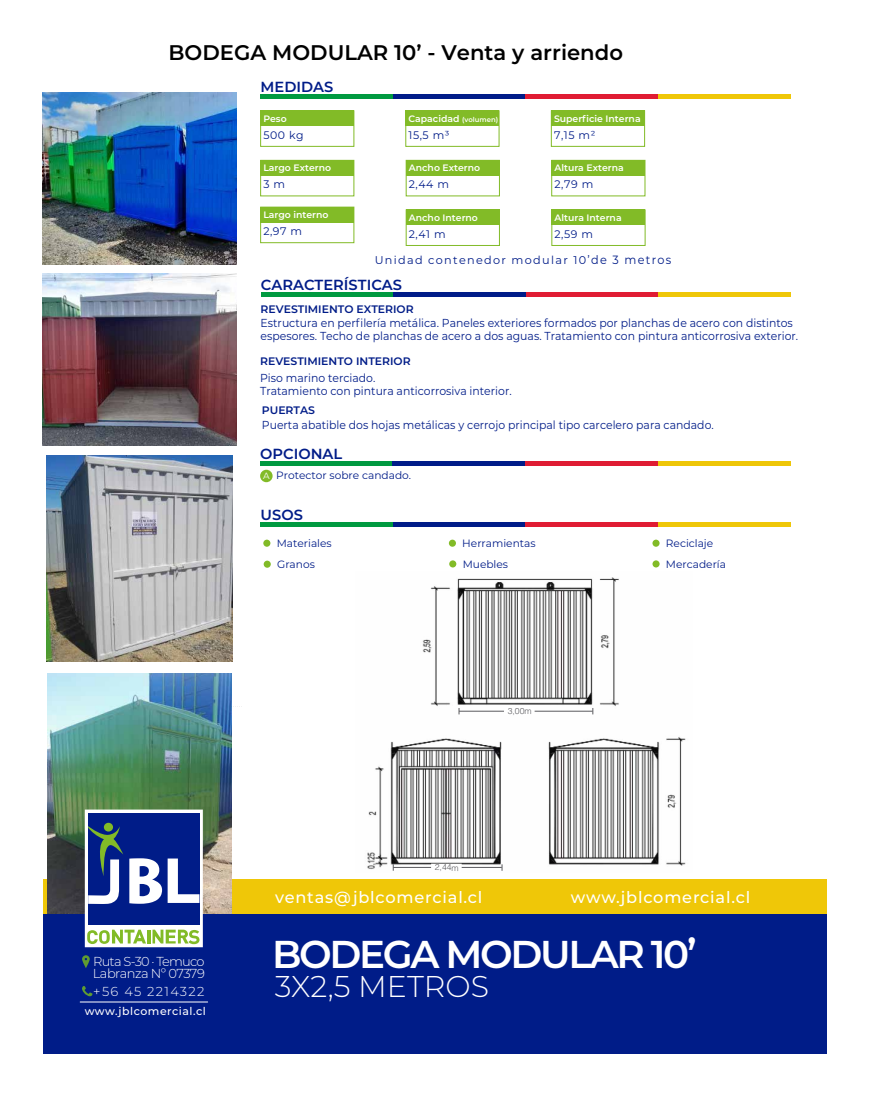
<style>
.page{position:relative;width:869px;height:1099px;background:#fff}
.page>*{position:absolute;margin:0;border:0;box-sizing:border-box;transform-origin:0 0}
.t1{font:600 38.75px "Montserrat";letter-spacing:-.06em;color:#fff}
.t2{font:300 30px "Montserrat";color:#fff}
.t3{font:600 21.12px "Montserrat";color:#000}
.t4{font:500 16.12px "Montserrat";letter-spacing:.05em;color:#fff}
.t5{font:600 14.62px "Montserrat";color:#001c88}
.t6{font:300 13px/12.4px "Montserrat";letter-spacing:-.04em;color:#fff}
.t7{font:300 13px "Montserrat";letter-spacing:.1em;color:#fff}
.t8{font:11.5px/13px "Montserrat";color:#001c88;scale:.94 1}
.t9{font:11.25px "Montserrat";letter-spacing:.115em;color:#001c88}
.t10{font:600 10.88px "Montserrat";color:#001c88}
.t11{font:10.88px "Montserrat";letter-spacing:.05em;color:#001c88}
.t12{font:500 10.88px "Montserrat";letter-spacing:.05em;color:#fff}
.t13{font:10.62px "Montserrat";color:#001c88}
.t14{font:600 9.25px "Montserrat";color:#fff}
.t15{font:300 8.62px "Helv";color:#5b5b5f}
.s1{font-size:6.88px}
.s2{font-size:12px}
.s3{font-size:9.12px;color:#fff}
.s4{font-size:41.25px}
</style>
<div class="page">
<div style="left:43px;top:913px;width:782px;height:140px;background:#001c88"></div>
<div style="left:43px;top:879px;width:782px;height:34px;background:#efc708"></div>
<hr style="left:260px;top:94px;width:133px;height:4px;background:#009a40">
<hr style="left:393px;top:94px;width:132px;height:4px;background:#001c88">
<hr style="left:525px;top:94px;width:133px;height:4px;background:#e01c33">
<hr style="left:658px;top:94px;width:132px;height:4px;background:#efc708">
<div style="left:260px;top:111px;width:94px;height:15px;background:#82bb27"></div>
<div style="left:551px;top:111px;width:93px;height:15px;background:#82bb27"></div>
<div style="left:406px;top:160px;width:93px;height:15px;background:#82bb27"></div>
<div style="left:405px;top:111px;width:94px;height:15px;background:#82bb27"></div>
<div style="left:551px;top:160px;width:93px;height:15px;background:#82bb27"></div>
<div style="left:260px;top:207px;width:94px;height:36px;border:1px solid #82bb27"></div>
<div style="left:260px;top:207px;width:94px;height:15px;background:#82bb27"></div>
<div style="left:260px;top:160px;width:94px;height:15px;background:#82bb27"></div>
<div style="left:551px;top:210px;width:94px;height:36px;border:1px solid #82bb27"></div>
<div style="left:551px;top:210px;width:93px;height:15px;background:#82bb27"></div>
<div style="left:263px;top:539px;width:7px;height:7px;background:#82bb27;border-radius:50%"></div>
<svg style="left:448px;top:539px;width:8px;height:7px"></svg>
<div style="left:652px;top:539px;width:7px;height:7px;background:#82bb27;border-radius:50%"></div>
<hr style="left:260px;top:522px;width:133px;height:4px;background:#009a40">
<hr style="left:393px;top:522px;width:132px;height:4px;background:#001c88">
<hr style="left:525px;top:522px;width:133px;height:4px;background:#e01c33">
<hr style="left:658px;top:522px;width:132px;height:4px;background:#efc708">
<img style="left:47px;top:673px;width:185px;height:240px">
<img style="left:43px;top:92px;width:193px;height:172px">
<img style="left:43px;top:273px;width:193px;height:172px">
<img style="left:47px;top:455px;width:185px;height:206px">
<svg style="left:85px;top:809px;width:118px;height:138px"></svg>
<svg style="left:82px;top:955px;width:8px;height:13px"></svg>
<svg style="left:82px;top:986px;width:10px;height:10px"></svg>
<hr style="left:80px;top:1001px;width:127px;height:1px;background:#fff">
<div style="left:406px;top:210px;width:93px;height:36px;border:1px solid #82bb27"></div>
<div style="left:406px;top:210px;width:93px;height:15px;background:#82bb27"></div>
<div style="left:263px;top:560px;width:8px;height:7px;background:#82bb27;border-radius:50%"></div>
<div style="left:652px;top:560px;width:7px;height:7px;background:#82bb27;border-radius:50%"></div>
<div style="left:449px;top:560px;width:7px;height:7px;background:#82bb27;border-radius:50%"></div>
<img style="left:367px;top:577px;width:319px;height:294px">
<hr style="left:459px;top:711px;width:133px;height:1px;background:#5b5b5f">
<div style="left:503px;top:707px;width:31px;height:8px;background:#fff"></div>
<hr style="left:393px;top:867px;width:108px;height:1px;background:#5b5b5f">
<div style="left:431px;top:863px;width:30px;height:9px;background:#fff"></div>
<hr style="left:260px;top:292px;width:133px;height:4px;background:#009a40">
<hr style="left:393px;top:292px;width:132px;height:4px;background:#001c88">
<hr style="left:525px;top:292px;width:133px;height:4px;background:#e01c33">
<hr style="left:658px;top:292px;width:132px;height:4px;background:#efc708">
<div style="left:260px;top:469px;width:12px;height:13px;background:#82bb27;border-radius:50%"></div>
<hr style="left:260px;top:461px;width:132px;height:4px;background:#009940">
<hr style="left:392px;top:461px;width:133px;height:4px;background:#001c88">
<hr style="left:525px;top:461px;width:132px;height:4px;background:#df1c33">
<hr style="left:657px;top:461px;width:132px;height:4px;background:#eec608">
<h3 class="t3" style="left:168px;top:37px;width:456px">BODEGA MODULAR 10’ - Venta y arriendo</h3>
<p class="t5" style="left:260px;top:76px;width:74px">MEDIDAS</p>
<p class="t14" style="left:263px;top:112px;width:25px">Peso</p>
<p class="t11" style="left:263px;top:128px;width:42px">500 kg</p>
<p class="t14" style="left:408px;top:112px;width:91px">Capacidad <span class="s1">(volumen)</span></p>
<p class="t11" style="left:408px;top:128px;width:43px">15,5 m³</p>
<p class="t14" style="left:553px;top:112px;width:88px">Superficie Interna</p>
<p class="t11" style="left:553px;top:128px;width:43px">7,15 m²</p>
<p class="t14" style="left:263px;top:161px;width:69px">Largo Externo</p>
<p class="t11" style="left:263px;top:177px;width:23px">3 m</p>
<p class="t14" style="left:408px;top:161px;width:73px">Ancho Externo</p>
<p class="t11" style="left:408px;top:177px;width:42px">2,44 m</p>
<p class="t14" style="left:554px;top:161px;width:71px">Altura Externa</p>
<p class="t11" style="left:554px;top:177px;width:40px">2,79 m</p>
<p class="t14" style="left:263px;top:208px;width:67px">Largo interno</p>
<p class="t11" style="left:263px;top:224px;width:40px">2,97 m</p>
<p class="t14" style="left:554px;top:211px;width:69px">Altura Interna</p>
<p class="t11" style="left:554px;top:227px;width:40px">2,59 m</p>
<p class="t9" style="left:374px;top:252px;width:298px">Unidad contenedor modular 10<span class="s2">’de 3 metros</span></p>
<p class="t14" style="left:408px;top:211px;width:70px">Ancho Interno</p>
<p class="t11" style="left:408px;top:227px;width:38px">2,41 m</p>
<p class="t5" style="left:260px;top:274px;width:143px">CARACTERÍSTICAS</p>
<p class="t8" style="left:260px;top:316px;width:573px">Estructura en perfilería metálica. Paneles exteriores formados por planchas de acero con distintos espesores. Techo de planchas de acero a dos aguas. Tratamiento con pintura anticorrosiva exterior.</p>
<p class="t10" style="left:260px;top:301px;width:154px">REVESTIMIENTO EXTERIOR</p>
<p class="t10" style="left:260px;top:353px;width:152px">REVESTIMIENTO INTERIOR</p>
<p class="t8" style="left:260px;top:370px;width:269px">Piso marino terciado.<br>Tratamiento con pintura anticorrosiva interior.</p>
<p class="t10" style="left:262px;top:402px;width:55px">PUERTAS</p>
<p class="t8" style="left:262px;top:417px;width:482px">Puerta abatible dos hojas metálicas y cerrojo principal tipo carcelero para candado.</p>
<p class="t5" style="left:260px;top:443px;width:84px">OPCIONAL</p>
<p class="t13" style="left:263px;top:468px;width:149px"><span class="s3">A</span> Protector sobre candado.</p>
<p class="t5" style="left:260px;top:504px;width:44px">USOS</p>
<p class="t13" style="left:276px;top:536px;width:56px">Materiales</p>
<p class="t13" style="left:462px;top:536px;width:75px">Herramientas</p>
<p class="t13" style="left:665px;top:536px;width:49px">Reciclaje</p>
<p class="t13" style="left:277px;top:557px;width:39px">Granos</p>
<p class="t13" style="left:462px;top:557px;width:47px">Muebles</p>
<p class="t13" style="left:665px;top:557px;width:62px">Mercadería</p>
<p class="t15" style="left:507px;top:705px;width:25px;rotate:1deg">3,00m</p>
<p class="t15" style="left:435px;top:861px;width:25px;rotate:1deg">2,44m</p>
<p class="t6" style="left:93px;top:954px;width:113px">Ruta S-30 · Temuco<br>Labranza Nº 07379</p>
<p class="t7" style="left:93px;top:982px;width:112px">+56 45 2214322</p>
<p class="t12" style="left:85px;top:1003px;width:123px">www.jblcomercial.cl</p>
<h3 class="t4" style="left:275px;top:885px;width:209px">ventas@jblcomercial.cl</h3>
<h3 class="t4" style="left:570px;top:885px;width:181px">www.jblcomercial.cl</h3>
<h1 class="t1" style="left:272px;top:926px;width:426px">BODEGA MODULAR 10<span class="s4">’</span></h1>
<h2 class="t2" style="left:274px;top:965px;width:215px">3X2,5 METROS</h2>
</div>
